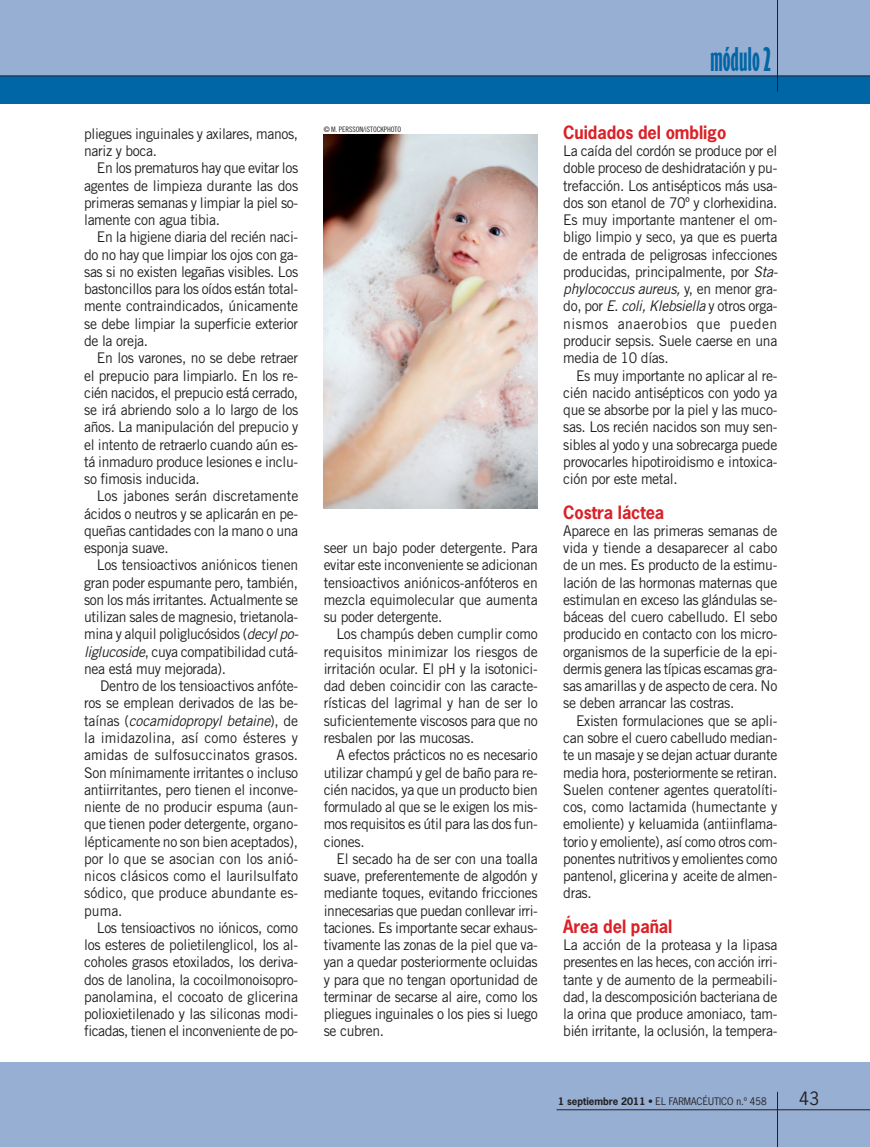
<style>
.page{position:relative;width:870px;height:1147px;background:#fff}
.page>*{position:absolute;margin:0;border:0;box-sizing:border-box;transform-origin:0 0}
.t1{font:30px "Gill Sans Std Bold Extra Cond";color:#0166a5}
.t2{font:700 17.25px "News Gothic Std";letter-spacing:-.005em;color:#da2128;scale:.95 1}
.t3{font:17.25px "News Gothic Std";color:#231f20}
.t4{font:14.7px/17.2px "Trade Gothic LT Std";letter-spacing:-.025em;color:#231f20;text-align:justify;scale:.95 1}
.t5{font:9.75px "News Gothic Std";color:#231f20}
.t6{font:7.5px "Trade Gothic LT Std Cn 18";letter-spacing:-.005em;color:#231f20}
.s1{font-style:italic}
.s2{font-weight:700}
</style>
<div class="page">
<div style="left:0;top:1062px;width:870px;height:84px;background:#97afd3"></div>
<div style="left:0;top:0;width:870px;height:103px;background:#97afd3"></div>
<div style="left:0;top:76px;width:870px;height:27px;background:#0166a5"></div>
<hr style="left:556px;top:1109px;width:314px;height:1px;background:#231f20">
<hr style="left:777px;top:1091px;width:1px;height:55px;background:#231f20">
<hr style="left:777px;top:0;width:1px;height:92px;background:#231f20">
<hr style="left:0;top:76px;width:870px;height:1px;background:#231f20">
<img style="left:324px;top:134px;width:214px;height:374px">
<p class="t4" style="left:84px;top:127px;width:227px">pliegues inguinales y axilares, manos, nariz y boca.</p>
<p class="t4" style="left:84px;top:161px;width:227px;text-indent:13px">En los prematuros hay que evitar los agentes de limpieza durante las dos primeras semanas y limpiar la piel so&shy;lamente con agua tibia.</p>
<p class="t4" style="left:84px;top:230px;width:227px;text-indent:13px">En la higiene diaria del recién naci&shy;do no hay que limpiar los ojos con ga&shy;sas si no existen legañas visibles. Los bastoncillos para los oídos están total&shy;mente contraindicados, únicamente se debe limpiar la superficie exterior de la oreja.</p>
<p class="t4" style="left:84px;top:351px;width:227px;text-indent:13px">En los varones, no se debe retraer el prepucio para limpiarlo. En los re&shy;cién nacidos, el prepucio está cerrado, se irá abriendo solo a lo largo de los años. La manipulación del prepucio y el intento de retraerlo cuando aún es&shy;tá inmaduro produce lesiones e inclu&shy;so fimosis inducida.</p>
<p class="t4" style="left:84px;top:489px;width:227px;text-indent:13px">Los jabones serán discretamente ácidos o neutros y se aplicarán en pe&shy;queñas cantidades con la mano o una esponja suave.</p>
<p class="t4" style="left:84px;top:558px;width:227px;text-indent:13px">Los tensioactivos aniónicos tienen gran poder espumante pero, también, son los más irritantes. Actualmente se utilizan sales de magnesio, trietanola&shy;mina y alquil poliglucósidos (<span class="s1">decyl po&shy;liglucoside</span>, cuya compatibilidad cutá&shy;nea está muy mejorada).</p>
<p class="t4" style="left:84px;top:679px;width:227px;text-indent:16px">Dentro de los tensioactivos anfóte&shy;ros se emplean derivados de las be&shy;taínas (<span class="s1">cocamidopropyl betaine</span>), de la imidazolina, así como ésteres y amidas de sulfosuccinatos grasos.<br>Son mínimamente irritantes o incluso antiirritantes, pero tienen el inconve&shy;niente de no producir espuma (aun&shy;que tienen poder detergente, organo&shy;lépticamente no son bien aceptados), por lo que se asocian con los anió&shy;nicos clásicos como el laurilsulfato sódico, que produce abundante es&shy;puma.</p>
<p class="t4" style="left:84px;top:920px;width:227px;text-indent:13px">Los tensioactivos no iónicos, como los esteres de polietilenglicol, los al&shy;coholes grasos etoxilados, los deriva&shy;dos de lanolina, la cocoilmonoisopro&shy;panolamina, el cocoato de glicerina polioxietilenado y las siliconas modi&shy;ficadas, tienen el inconveniente de po-</p>
<p class="t6" style="left:324px;top:127px;width:79px">© M. PERSSON/iSTOCKPHOTO</p>
<p class="t4" style="left:324px;top:541px;width:227px">seer un bajo poder detergente. Para evitar este inconveniente se adicionan tensioactivos aniónicos-anfóteros en mezcla equimolecular que aumenta su poder detergente.</p>
<p class="t4" style="left:324px;top:627px;width:227px;text-indent:13px">Los champús deben cumplir como requisitos minimizar los riesgos de irritación ocular. El pH y la isotonici&shy;dad deben coincidir con las caracte&shy;rísticas del lagrimal y han de ser lo suficientemente viscosos para que no resbalen por las mucosas.</p>
<p class="t4" style="left:324px;top:748px;width:227px;text-indent:13px">A efectos prácticos no es necesario utilizar champú y gel de baño para re&shy;cién nacidos, ya que un producto bien formulado al que se le exigen los mis&shy;mos requisitos es útil para las dos fun&shy;ciones.</p>
<p class="t4" style="left:324px;top:851px;width:227px;text-indent:13px">El secado ha de ser con una toalla suave, preferentemente de algodón y mediante toques, evitando fricciones innecesarias que puedan conllevar irri&shy;taciones. Es importante secar exhaus&shy;tivamente las zonas de la piel que va&shy;yan a quedar posteriormente ocluidas y para que no tengan oportunidad de terminar de secarse al aire, como los pliegues inguinales o los pies si luego se cubren.</p>
<h1 class="t1" style="left:710px;top:49px;width:62px">módulo 2</h1>
<p class="t2" style="left:563px;top:124px;width:173px">Cuidados del ombligo</p>
<p class="t4" style="left:563px;top:144px;width:227px">La caída del cordón se produce por el doble proceso de deshidratación y pu&shy;trefacción. Los antisépticos más usa&shy;dos son etanol de 70º y clorhexidina.<br>Es muy importante mantener el om&shy;bligo limpio y seco, ya que es puerta de entrada de peligrosas infecciones producidas, principalmente, por <span class="s1">Sta&shy;phylococcus aureus,</span> y, en menor gra&shy;do, por <span class="s1">E. coli, Klebsiella</span> y otros orga&shy;nismos anaerobios que pueden producir sepsis. Suele caerse en una media de 10 días.</p>
<p class="t4" style="left:563px;top:368px;width:227px;text-indent:13px">Es muy importante no aplicar al re&shy;cién nacido antisépticos con yodo ya que se absorbe por la piel y las muco&shy;sas. Los recién nacidos son muy sen&shy;sibles al yodo y una sobrecarga puede provocarles hipotiroidismo e intoxica&shy;ción por este metal.</p>
<p class="t2" style="left:563px;top:504px;width:108px">Costra láctea</p>
<p class="t4" style="left:563px;top:523px;width:227px">Aparece en las primeras semanas de vida y tiende a desaparecer al cabo de un mes. Es producto de la estimu&shy;lación de las hormonas maternas que estimulan en exceso las glándulas se&shy;báceas del cuero cabelludo. El sebo producido en contacto con los micro&shy;organismos de la superficie de la epi&shy;dermis genera las típicas escamas gra&shy;sas amarillas y de aspecto de cera. No se deben arrancar las costras.</p>
<p class="t4" style="left:563px;top:713px;width:227px;text-indent:13px">Existen formulaciones que se apli&shy;can sobre el cuero cabelludo median&shy;te un masaje y se dejan actuar durante media hora, posteriormente se retiran.<br>Suelen contener agentes queratolíti&shy;cos, como lactamida (humectante y emoliente) y keluamida (antiinflama&shy;torio y emoliente), así como otros com&shy;ponentes nutritivos y emolientes como pantenol, glicerina y aceite de almen&shy;dras.</p>
<p class="t2" style="left:563px;top:918px;width:116px">Área del pañal</p>
<p class="t4" style="left:563px;top:937px;width:227px">La acción de la proteasa y la lipasa presentes en las heces, con acción irri&shy;tante y de aumento de la permeabili&shy;dad, la descomposición bacteriana de la orina que produce amoniaco, tam&shy;bién irritante, la oclusión, la tempera-</p>
<p class="t5" style="left:558px;top:1096px;width:210px"><span class="s2">1 septiembre 2011</span> • EL FARMACÉUTICO n.º 458</p>
<p class="t3" style="left:799px;top:1090px;width:21px">43</p>
</div>
